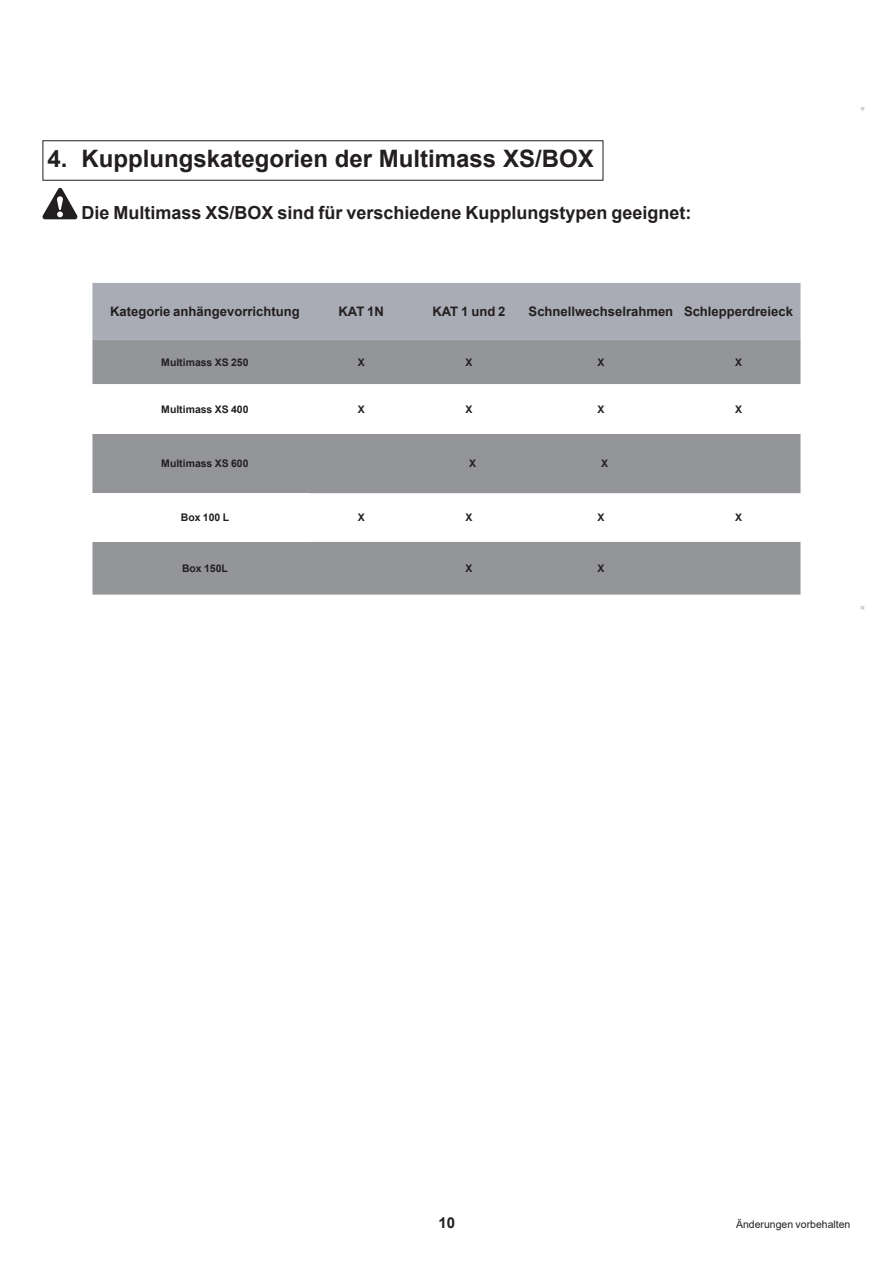
<style>
.page{position:relative;width:893px;height:1263px;background:#fff}
.page>*{position:absolute;margin:0;border:0;box-sizing:border-box;transform-origin:0 0}
.t1{font:700 24px "Arial";color:#231f20}
.Intro_chap{font:700 18px "Arial";color:#231f20}
.t2{font:700 15px "Arial";color:#231f20}
.t3{font:700 13.05px "Arial";color:#231f20}
.t4{font:700 10.5px "Arial";color:#231f20}
.Pied_Page_Droit{font:10.5px "Arial";color:#231f20}
.Texte_code{font:7.5px "Arial";color:#d1d2d4}
</style>
<div class="page">
<div style="left:43px;top:140px;width:560px;height:41px;border:1px solid #231f20"></div>
<svg style="left:43px;top:188px;width:34px;height:31px"></svg>
<div style="left:92px;top:283px;width:708px;height:57px;background:#a9abb5"></div>
<div style="left:92px;top:340px;width:708px;height:255px;background:#939598"></div>
<svg style="left:92px;top:384px;width:708px;height:158px"></svg>
<div style="left:92px;top:493px;width:218px;height:49px;background:#fff"></div>
<p class="t1" style="left:48px;top:142px;width:548px">4. Kupplungskategorien der Multimass XS/BOX</p>
<p class="Intro_chap" style="left:81px;top:200px;width:612px">Die Multimass XS/BOX sind für verschiedene Kupplungstypen geeignet:</p>
<p class="t3" style="left:110px;top:302px;width:191px">Kategorie anhängevorrichtung</p>
<p class="t3" style="left:338px;top:302px;width:47px">KAT 1N</p>
<p class="t3" style="left:432px;top:302px;width:75px">KAT 1 und 2</p>
<p class="t3" style="left:529px;top:302px;width:266px">Schnellwechselrahmen Schlepperdreieck</p>
<p class="t4" style="left:161px;top:355px;width:89px">Multimass XS 250</p>
<p class="t4" style="left:358px;top:355px;width:8px">X</p>
<p class="t4" style="left:465px;top:355px;width:8px">X</p>
<p class="t4" style="left:597px;top:355px;width:8px">X</p>
<p class="t4" style="left:735px;top:355px;width:8px">X</p>
<p class="t4" style="left:161px;top:402px;width:89px">Multimass XS 400</p>
<p class="t4" style="left:358px;top:402px;width:8px">X</p>
<p class="t4" style="left:465px;top:402px;width:8px">X</p>
<p class="t4" style="left:597px;top:402px;width:8px">X</p>
<p class="t4" style="left:735px;top:402px;width:8px">X</p>
<p class="t4" style="left:161px;top:456px;width:89px">Multimass XS 600</p>
<p class="t4" style="left:469px;top:456px;width:8px">X</p>
<p class="t4" style="left:601px;top:456px;width:8px">X</p>
<p class="t4" style="left:181px;top:510px;width:50px">Box 100 L</p>
<p class="t4" style="left:358px;top:510px;width:8px">X</p>
<p class="t4" style="left:465px;top:510px;width:8px">X</p>
<p class="t4" style="left:597px;top:510px;width:8px">X</p>
<p class="t4" style="left:735px;top:510px;width:8px">X</p>
<p class="t4" style="left:182px;top:561px;width:47px">Box 150L</p>
<p class="t4" style="left:465px;top:561px;width:8px">X</p>
<p class="t4" style="left:597px;top:561px;width:8px">X</p>
<p class="Texte_code" style="left:857px;top:111px;width:6px;rotate:-90deg">■</p>
<p class="Texte_code" style="left:857px;top:610px;width:6px;rotate:-90deg">■</p>
<p class="t2" style="left:438px;top:1212px;width:18px">10</p>
<p class="Pied_Page_Droit" style="left:736px;top:1217px;width:116px">Änderungen vorbehalten</p>
</div>
